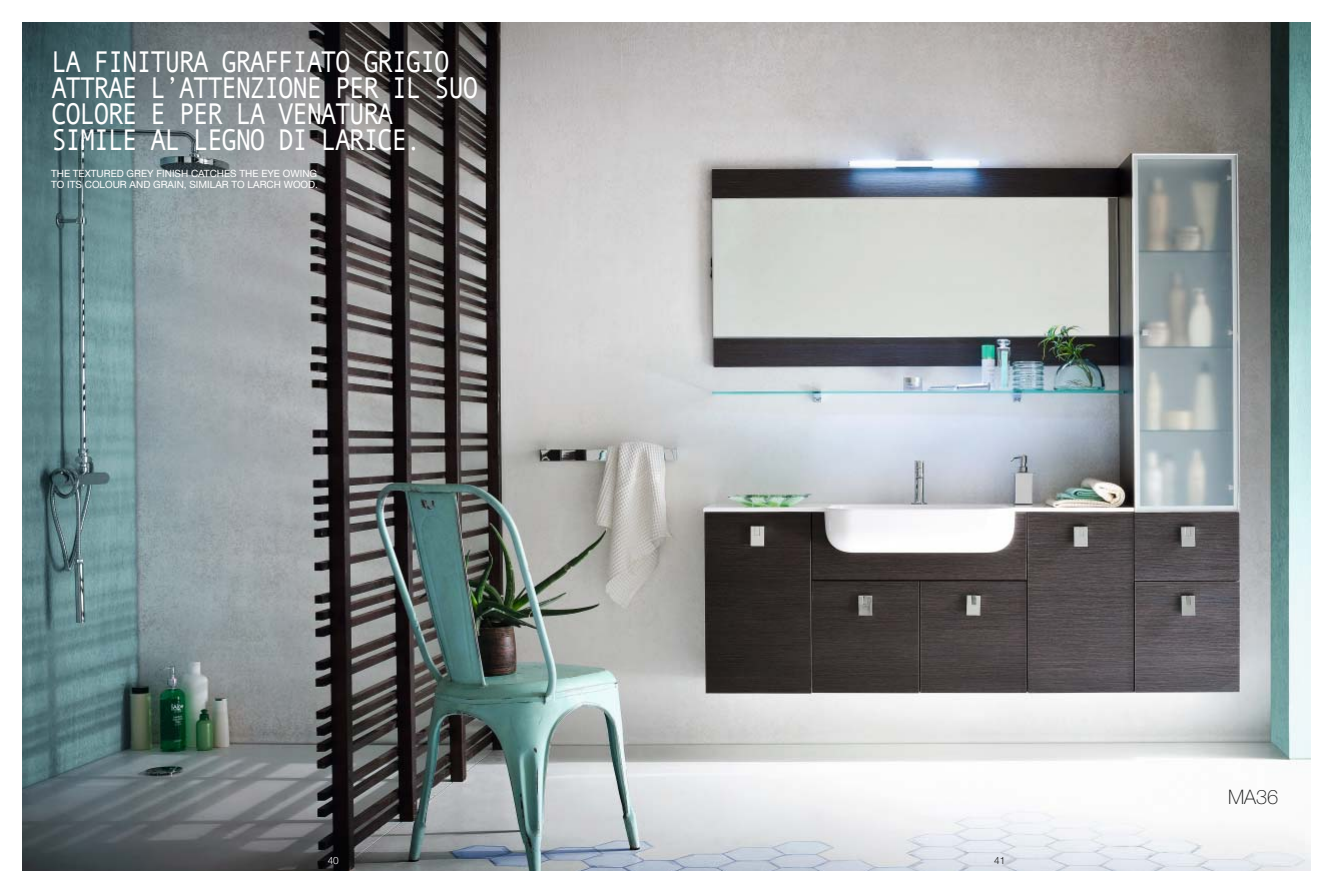
<style>
.page{position:relative;width:1333px;height:893px;background:#fff}
.page>*{position:absolute;margin:0;border:0;box-sizing:border-box;transform-origin:0 0}
.t1{font:30px/26px "Andale Mono";letter-spacing:-.075em;color:#fff;scale:.9 1}
.t2{font:100 20px "Helvetica Neue";color:#151616}
.t3{font:10px/11px "Helvetica Neue";color:#fff}
.t4{font:300 10px "Helvetica Neue";color:#fff}
.t5{font:300 10px "Helvetica Neue";color:#151616}
</style>
<div class="page">
<img style="left:23px;top:23px;width:643px;height:847px">
<img style="left:666px;top:22px;width:645px;height:849px">
<p class="t1" style="left:51px;top:47px;width:476px">LA FINITURA GRAFFIATO GRIGIO<br>ATTRAE L’ATTENZIONE PER IL SUO<br>COLORE E PER LA VENATURA<br>SIMILE AL LEGNO DI LARICE.</p>
<p class="t3" style="left:51px;top:168px;width:268px">THE TEXTURED GREY FINISH CATCHES THE EYE OWING<br>TO ITS COLOUR AND GRAIN, SIMILAR TO LARCH WOOD.</p>
<p class="t4" style="left:328px;top:854px;width:13px">40</p>
<p class="t5" style="left:994px;top:854px;width:13px">41</p>
<p class="t2" style="left:1227px;top:785px;width:52px">MA36</p>
</div>
